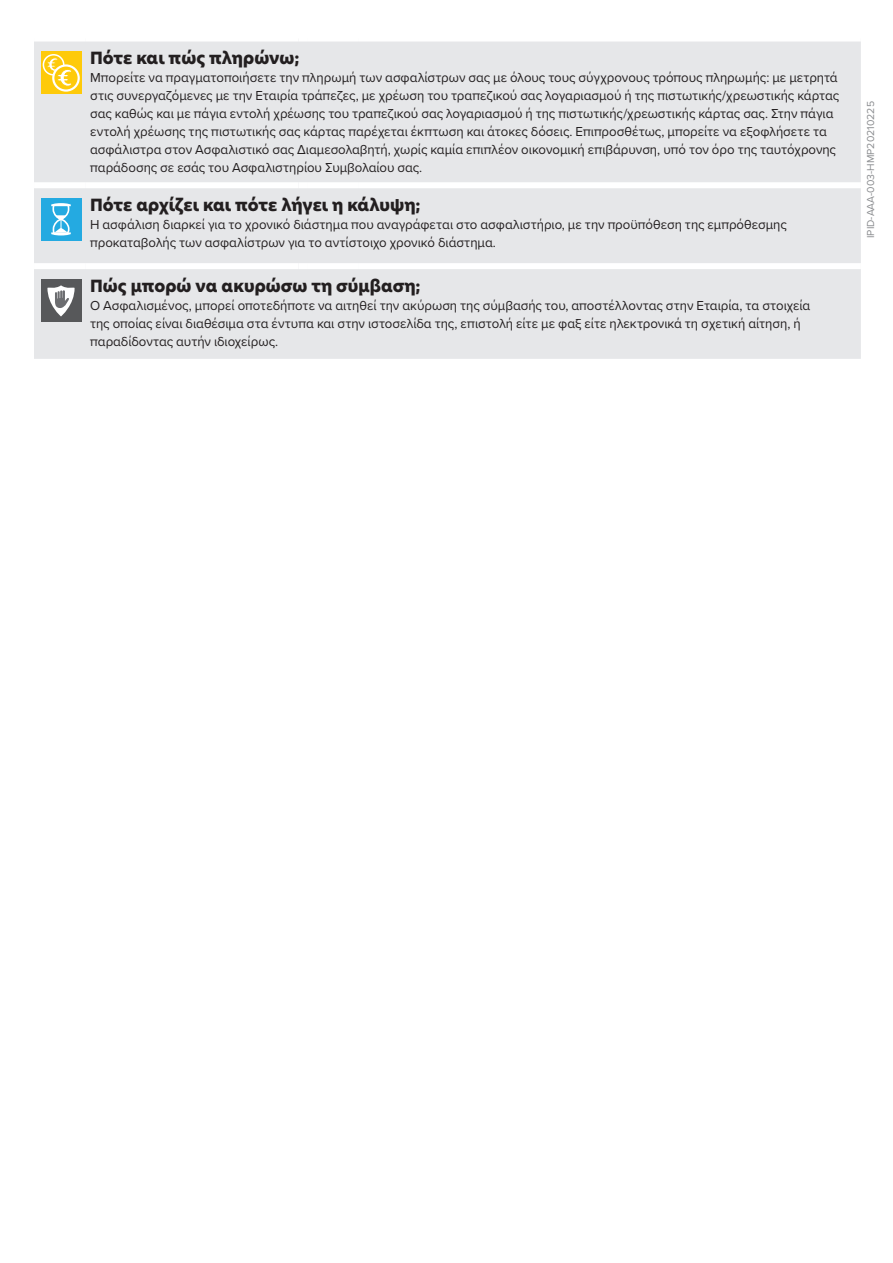
<style>
.page{position:relative;width:893px;height:1263px;background:#fff}
.page>*{position:absolute;margin:0;border:0;box-sizing:border-box;transform-origin:0 0}
.Cover_subhead{font:800 16.5px "Hero New";color:#231f20}
.Covered_bullets{font:13.5px/18px "Proxima Nova";color:#231f20}
.t1{font:10.5px "Proxima Nova";color:#8a8c8f}
</style>
<div class="page">
<div style="left:34px;top:42px;width:827px;height:317px;background:#e6e7e9"></div>
<div style="left:86px;top:182px;width:212px;height:6px;background:#fff"></div>
<div style="left:298px;top:182px;width:9px;height:6px;background:#fff"></div>
<div style="left:307px;top:182px;width:51px;height:6px;background:#fff"></div>
<div style="left:358px;top:182px;width:503px;height:6px;background:#fff"></div>
<div style="left:86px;top:263px;width:212px;height:6px;background:#fff"></div>
<div style="left:298px;top:263px;width:9px;height:6px;background:#fff"></div>
<div style="left:307px;top:263px;width:51px;height:6px;background:#fff"></div>
<div style="left:358px;top:263px;width:503px;height:6px;background:#fff"></div>
<div style="left:34px;top:182px;width:52px;height:6px;background:#fff"></div>
<div style="left:34px;top:263px;width:52px;height:6px;background:#fff"></div>
<svg style="left:41px;top:51px;width:41px;height:43px"></svg>
<div style="left:43px;top:54px;width:21px;height:22px;border:2px solid #fff;border-radius:50%"></div>
<svg style="left:53px;top:65px;width:26px;height:26px"></svg>
<div style="left:52px;top:64px;width:28px;height:28px;border:2px solid #fff;border-radius:50%"></div>
<svg style="left:47px;top:57px;width:25px;height:30px"></svg>
<div style="left:41px;top:198px;width:41px;height:43px;background:#24aae1"></div>
<svg style="left:51px;top:203px;width:20px;height:33px"></svg>
<div style="left:41px;top:279px;width:41px;height:42px;background:#57585a"></div>
<svg style="left:47px;top:285px;width:28px;height:31px"></svg>
<p class="Cover_subhead" style="left:90px;top:47px;width:211px">Πότε και πώς πληρώνω;</p>
<p class="Covered_bullets" style="left:90px;top:68px;width:751px">Μπορείτε να πραγματοποιήσετε την πληρωμή των ασφαλίστρων σας με όλους τους σύγχρονους τρόπους πληρωμής: με μετρητά στις συνεργαζόμενες με την Εταιρία τράπεζες, με χρέωση του τραπεζικού σας λογαριασμού ή της πιστωτικής/χρεωστικής κάρτας σας καθώς και με πάγια εντολή χρέωσης του τραπεζικού σας λογαριασμού ή της πιστωτικής/χρεωστικής κάρτας σας. Στην πάγια εντολή χρέωσης της πιστωτικής σας κάρτας παρέχεται έκπτωση και άτοκες δόσεις. Επιπροσθέτως, μπορείτε να εξοφλήσετε τα ασφάλιστρα στον Ασφαλιστικό σας Διαμεσολαβητή, χωρίς καμία επιπλέον οικονομική επιβάρυνση, υπό τον όρο της ταυτόχρονης παράδοσης σε εσάς του Ασφαλιστηρίου Συμβολαίου σας.</p>
<p class="Cover_subhead" style="left:90px;top:194px;width:332px">Πότε αρχίζει και πότε λήγει η κάλυψη;</p>
<p class="Covered_bullets" style="left:90px;top:215px;width:698px">Η ασφάλιση διαρκεί για το χρονικό διάστημα που αναγράφεται στο ασφαλιστήριο, με την προϋπόθεση της εμπρόθεσμης προκαταβολής των ασφαλίστρων για το αντίστοιχο χρονικό διάστημα.</p>
<p class="Cover_subhead" style="left:90px;top:275px;width:332px">Πώς μπορώ να ακυρώσω τη σύμβαση;</p>
<p class="Covered_bullets" style="left:90px;top:296px;width:722px">Ο Ασφαλισμένος, μπορεί οποτεδήποτε να αιτηθεί την ακύρωση της σύμβασής του, αποστέλλοντας στην Εταιρία, τα στοιχεία της οποίας είναι διαθέσιμα στα έντυπα και στην ιστοσελίδα της, επιστολή είτε με φαξ είτε ηλεκτρονικά τη σχετική αίτηση, ή παραδίδοντας αυτήν ιδιοχείρως.</p>
<p class="t1" style="left:863px;top:238px;width:138px;rotate:-90deg">IPID-AAA-003-HMP20210225</p>
</div>
